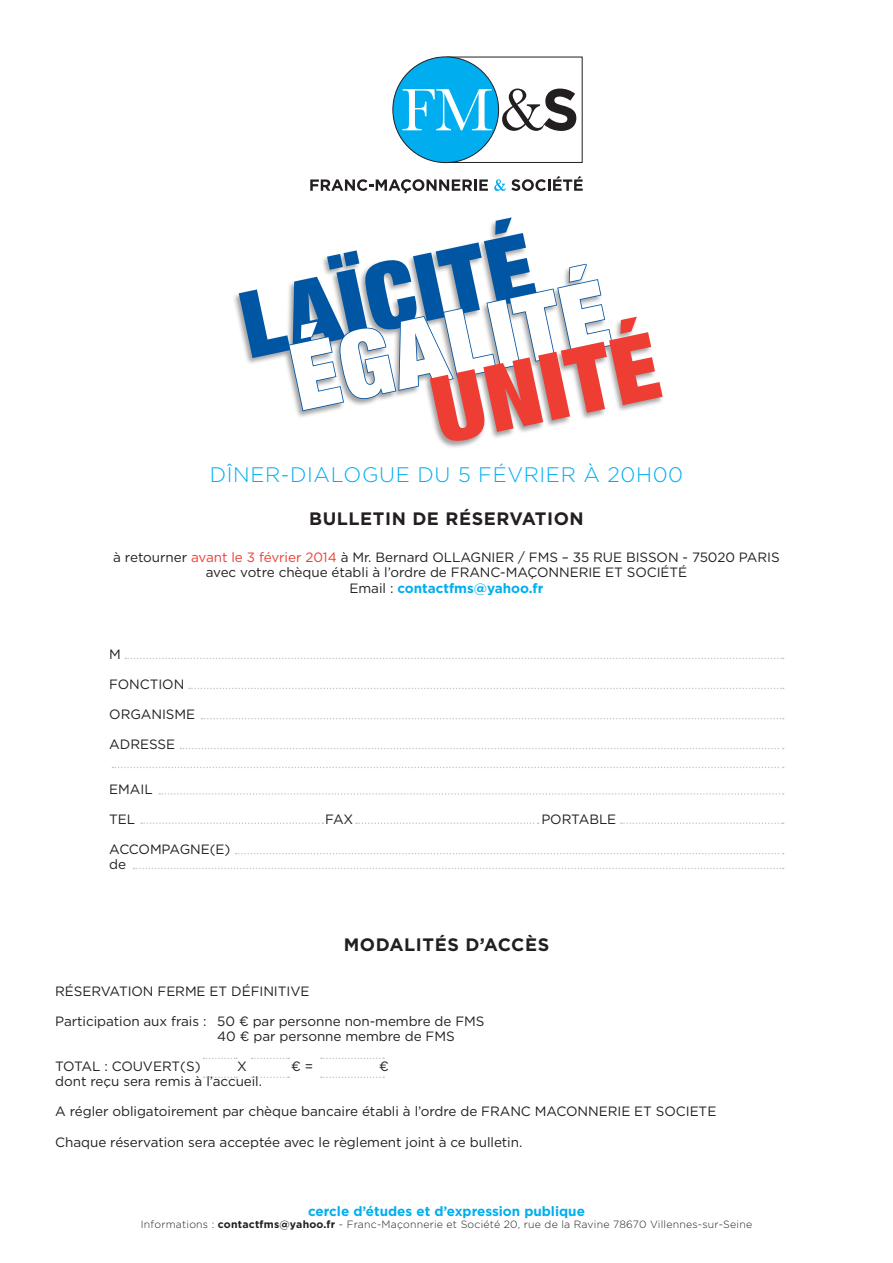
<style>
.page{position:relative;width:893px;height:1263px;background:#fff}
.page>*{position:absolute;margin:0;border:0;box-sizing:border-box;transform-origin:0 0}
.t1{font:900 expanded 92.7px "Helvetica Neue";color:#0156a3}
.t2{font:900 expanded 92.7px "Helvetica Neue";color:#fff}
.t3{font:900 expanded 92.7px "Helvetica Neue";color:#ee3e34}
.t4{font:300 21px "Gotham";letter-spacing:.03em;color:#00aeef}
.t5{font:700 18px "Gotham";letter-spacing:.03em;color:#231f20}
.t6{font:13.5px/15px "Gotham";letter-spacing:-.005em;color:#231f20}
.t7{font:700 13.5px "Gotham";color:#00aeef}
.t8{font:300 10.5px "Gotham";letter-spacing:.02em;color:#231f20}
.s1{color:#ee3e34}
.s2{font-weight:400;color:#231f20}
.s3{font-weight:700}
</style>
<div class="page">
<div style="left:232px;top:216px;width:432px;height:233px;background:#231f20;opacity:.42"></div>
<svg style="left:288px;top:262px;width:326px;height:150px"></svg>
<svg style="left:321px;top:1057px;width:63px;height:2px"></svg>
<svg style="left:252px;top:1057px;width:37px;height:2px"></svg>
<svg style="left:203px;top:1057px;width:34px;height:2px"></svg>
<div style="left:447px;top:57px;width:136px;height:106px;border:1px solid #231f20"></div>
<div style="left:393px;top:57px;width:106px;height:106px;background:#00aeef;border-radius:50%"></div>
<svg style="left:402px;top:89px;width:90px;height:41px"></svg>
<svg style="left:502px;top:89px;width:74px;height:42px"></svg>
<svg style="left:310px;top:179px;width:178px;height:15px"></svg>
<svg style="left:494px;top:176px;width:89px;height:15px"></svg>
<svg style="left:321px;top:1076px;width:63px;height:2px"></svg>
<svg style="left:252px;top:1076px;width:37px;height:2px"></svg>
<svg style="left:203px;top:1076px;width:34px;height:2px"></svg>
<svg style="left:356px;top:822px;width:182px;height:2px"></svg>
<svg style="left:141px;top:822px;width:182px;height:2px"></svg>
<svg style="left:125px;top:658px;width:659px;height:1px"></svg>
<svg style="left:189px;top:688px;width:595px;height:1px"></svg>
<svg style="left:202px;top:718px;width:582px;height:1px"></svg>
<svg style="left:180px;top:748px;width:604px;height:1px"></svg>
<svg style="left:112px;top:767px;width:672px;height:1px"></svg>
<svg style="left:159px;top:793px;width:625px;height:2px"></svg>
<svg style="left:621px;top:822px;width:163px;height:2px"></svg>
<svg style="left:236px;top:853px;width:548px;height:1px"></svg>
<svg style="left:134px;top:868px;width:650px;height:1px"></svg>
<h1 class="t1" style="left:230px;top:269px;width:298px;rotate:-12deg">Laïcité</h1>
<h1 class="t2" style="left:281px;top:321px;width:323px;rotate:-12deg">égalité</h1>
<h1 class="t3" style="left:421px;top:354px;width:230px;rotate:-12deg">unité</h1>
<h2 class="t4" style="left:210px;top:461px;width:31px">DÎNE</h2>
<h2 class="t4" style="left:265px;top:461px;width:66px">R-DIALOGUE</h2>
<h2 class="t4" style="left:417px;top:461px;width:103px">du 5 févri</h2>
<h2 class="t4" style="left:546px;top:461px;width:139px">er À 20H00</h2>
<h3 class="t5" style="left:309px;top:507px;width:276px">bulletin de réservation</h3>
<p class="t6" style="left:206px;top:549px;width:575px;text-indent:-92px">à retourner <span class="s1">avant le 3 février 2014</span> à Mr. Bernard OLLAGNIER / FMS – 35 RUE BISSON - 75020 PARIS avec votre chèque établi à l’ordre de Fran</p>
<p class="t6" style="left:491px;top:564px;width:57px">c-maçonnerie</p>
<p class="t6" style="left:605px;top:564px;width:84px">et société</p>
<p class="t7" style="left:350px;top:579px;width:195px"><span class="s2">Email :</span> contactfms@yahoo.fr</p>
<p class="t6" style="left:109px;top:646px;width:13px">M</p>
<p class="t6" style="left:109px;top:676px;width:77px">FONCTION</p>
<p class="t6" style="left:109px;top:706px;width:87px">ORGANISME</p>
<p class="t6" style="left:109px;top:736px;width:67px">ADRESSE</p>
<p class="t6" style="left:109px;top:781px;width:45px">EMAIL</p>
<p class="t6" style="left:109px;top:811px;width:28px">TEL</p>
<p class="t6" style="left:325px;top:811px;width:30px">FAX</p>
<p class="t6" style="left:541px;top:811px;width:77px">PORTABLE</p>
<p class="t6" style="left:109px;top:841px;width:123px">ACCOMPAGNE(E) de</p>
<h3 class="t5" style="left:344px;top:932px;width:30px">MODALITÉS</h3>
<h3 class="t5" style="left:465px;top:932px;width:84px">D’ACCÈS</h3>
<p class="t6" style="left:55px;top:983px;width:256px">RéSERVATION FERME ET DÉFINITIVE</p>
<p class="t6" style="left:217px;top:1013px;width:269px;text-indent:-162px">Participation aux frais : 50 € par personne non-membre de FMS<br>40 € par personne membre de FMS</p>
<p class="t6" style="left:55px;top:1058px;width:147px">TOTAL : COUVERT(S)</p>
<p class="t6" style="left:237px;top:1058px;width:11px">X</p>
<p class="t6" style="left:291px;top:1058px;width:24px">€ =</p>
<p class="t6" style="left:379px;top:1058px;width:11px">€</p>
<p class="t6" style="left:55px;top:1073px;width:208px">dont reçu sera remis à l’accueil.</p>
<p class="t6" style="left:55px;top:1103px;width:663px">A régler obligatoirement par chèque bancaire établi à l’ordre de FRANC MACONNERIE ET SOCIETE</p>
<p class="t6" style="left:55px;top:1134px;width:469px">Chaque réservation sera acceptée avec le règlement joint à ce bulletin.</p>
<p class="t7" style="left:308px;top:1202px;width:278px">cercle d’études et d’expression publique</p>
<p class="t8" style="left:141px;top:1218px;width:613px">Informations : <span class="s3">contactfms@yahoo.fr</span> - Franc-Maçonnerie et Société 20, rue de la Ravine 78670 Villennes-sur-Seine</p>
</div>
